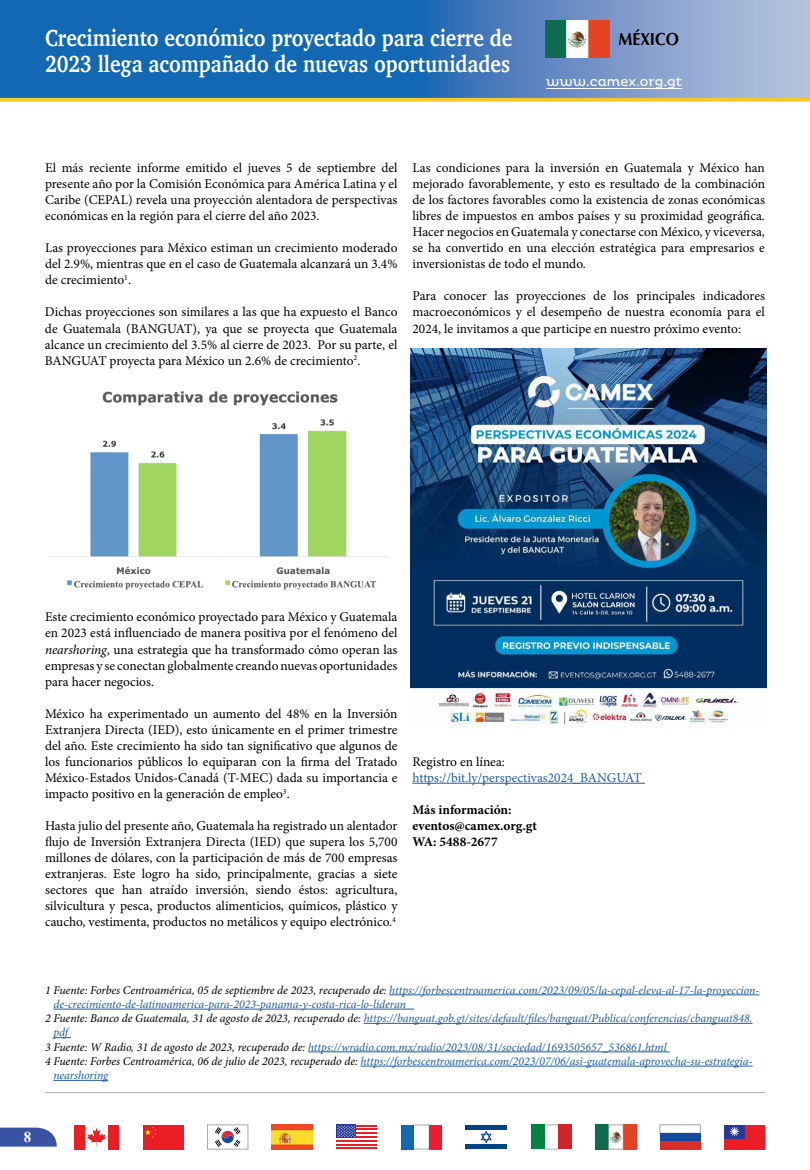
<style>
.page{position:relative;width:810px;height:1170px;background:#fff}
.page>*{position:absolute;margin:0;border:0;box-sizing:border-box;transform-origin:0 0}
.t1{font:700 23.75px/26.2px "Charter";color:#fff;scale:.85 1}
.t2{font:700 17.5px "Optima";color:#000;scale:.9 1}
.t3{font:700 15px "Times New Roman";color:#fff}
.t4{font:13.38px/16px "Minion Pro";color:#000;text-align:justify}
.t5{font:700 13.38px/16px "Minion Pro";color:#000}
.t6{font:13.38px "Minion Pro";color:#215e9e}
.t7{font:13.12px "Pluto";color:#fff}
.t8{font:italic 11.88px "Minion Pro";letter-spacing:-.005em;color:#215e9e}
.s1{font-style:italic}
.s2{color:#000}
</style>
<div class="page">
<svg style="left:0;top:1128px;width:57px;height:19px"></svg>
<hr style="left:45px;top:1092px;width:720px;height:1px;background:#a7a9ac">
<svg style="left:0;top:0;width:810px;height:98px;background:#407ebd"></svg>
<svg style="left:0;top:98px;width:810px;height:4px;background:#f5cc3b"></svg>
<hr style="left:336px;top:1136px;width:41px;height:2px;background:#ed1d24">
<hr style="left:336px;top:1147px;width:41px;height:2px;background:#ed1d24">
<hr style="left:336px;top:1132px;width:41px;height:2px;background:#ed1d24">
<hr style="left:336px;top:1144px;width:41px;height:2px;background:#ed1d24">
<hr style="left:336px;top:1129px;width:41px;height:1px;background:#ed1d24">
<hr style="left:336px;top:1140px;width:41px;height:2px;background:#ed1d24">
<hr style="left:336px;top:1125px;width:41px;height:2px;background:#ed1d24">
<div style="left:336px;top:1125px;width:20px;height:13px;background:#293896"></div>
<svg style="left:337px;top:1125px;width:18px;height:12px"></svg>
<img style="left:272px;top:1125px;width:41px;height:24px">
<div style="left:108px;top:1125px;width:11px;height:24px;background:#ed1d24"></div>
<svg style="left:87px;top:1128px;width:19px;height:19px"></svg>
<div style="left:74px;top:1125px;width:11px;height:24px;background:#ed1d24"></div>
<div style="left:544px;top:1125px;width:15px;height:24px;background:#fff;border:1px solid #a7a9ac"></div>
<div style="left:531px;top:1125px;width:13px;height:24px;background:#028342"></div>
<div style="left:558px;top:1125px;width:13px;height:24px;background:#d0232a"></div>
<div style="left:143px;top:1125px;width:41px;height:24px;background:#ed1d24"></div>
<svg style="left:145px;top:1127px;width:11px;height:11px"></svg>
<div style="left:724px;top:1125px;width:41px;height:24px;background:#ed1d24"></div>
<div style="left:724px;top:1125px;width:21px;height:13px;background:#293896"></div>
<svg style="left:729px;top:1126px;width:11px;height:11px"></svg>
<div style="left:413px;top:1125px;width:16px;height:24px;background:#fff;border:1px solid #a7a9ac"></div>
<div style="left:401px;top:1125px;width:13px;height:24px;background:#1268b3"></div>
<div style="left:429px;top:1125px;width:13px;height:24px;background:#ed1b2f"></div>
<div style="left:660px;top:1125px;width:40px;height:8px;background:#fff;border:1px solid #a7a9ac"></div>
<div style="left:660px;top:1141px;width:40px;height:8px;background:#db2c28"></div>
<div style="left:660px;top:1133px;width:40px;height:8px;background:#114a9f"></div>
<img style="left:595px;top:1125px;width:41px;height:24px">
<svg style="left:609px;top:1149px;width:14px;height:1px"></svg>
<svg style="left:609px;top:1125px;width:14px;height:1px"></svg>
<hr style="left:465px;top:1125px;width:42px;height:4px;background:#004385">
<hr style="left:465px;top:1145px;width:42px;height:4px;background:#004385">
<svg style="left:481px;top:1130px;width:11px;height:14px"></svg>
<div style="left:207px;top:1125px;width:41px;height:24px;border:1px solid #a7a9ac"></div>
<svg style="left:215px;top:1127px;width:26px;height:20px"></svg>
<img style="left:545px;top:20px;width:64px;height:38px">
<hr style="left:546px;top:88px;width:136px;height:1px;background:#fff">
<hr style="left:412px;top:783px;width:233px;height:1px;background:#215e9e">
<hr style="left:389px;top:995px;width:371px;height:1px;background:#215e9e">
<hr style="left:53px;top:1009px;width:361px;height:1px;background:#215e9e">
<hr style="left:364px;top:1023px;width:389px;height:1px;background:#215e9e">
<svg style="left:53px;top:1037px;width:18px;height:1px"></svg>
<hr style="left:308px;top:1052px;width:361px;height:1px;background:#215e9e">
<hr style="left:361px;top:1066px;width:392px;height:1px;background:#215e9e">
<hr style="left:53px;top:1080px;width:55px;height:1px;background:#215e9e">
<img style="left:48px;top:391px;width:340px;height:199px">
<img style="left:411px;top:348px;width:356px;height:377px">
<h1 class="t1" style="left:45px;top:24px;width:552px">Crecimiento económico proyectado para cierre de<br>2023 llega acompañado de nuevas oportunidades</h1>
<h2 class="t2" style="left:618px;top:29px;width:69px">MÉXICO</h2>
<p class="t7" style="left:546px;top:74px;width:138px">www.camex.org.gt</p>
<p class="t4" style="left:45px;top:160px;width:354px">El más reciente informe emitido el jueves 5 de septiembre del presente año por la Comisión Económica para América Latina y el Caribe (CEPAL) revela una proyección alentadora de perspectivas económicas en la región para el cierre del año 2023.</p>
<p class="t4" style="left:45px;top:240px;width:354px">Las proyecciones para México estiman un crecimiento moderado del 2.9%, mientras que en el caso de Guatemala alcanzará un 3.4% de crecimiento<sup>1</sup>.</p>
<p class="t4" style="left:45px;top:304px;width:354px">Dichas proyecciones son similares a las que ha expuesto el Banco de Guatemala (BANGUAT), ya que se proyecta que Guatemala alcance un crecimiento del 3.5% al cierre de 2023. Por su parte, el BANGUAT proyecta para México un 2.6% de crecimiento<sup>2</sup>.</p>
<p class="t4" style="left:412px;top:160px;width:354px">Las condiciones para la inversión en Guatemala y México han mejorado favorablemente, y esto es resultado de la combinación de los factores favorables como la existencia de zonas económicas libres de impuestos en ambos países y su proximidad geográfica.<br>Hacer negocios en Guatemala y conectarse con México, y viceversa, se ha convertido en una elección estratégica para empresarios e inversionistas de todo el mundo.</p>
<p class="t4" style="left:412px;top:288px;width:354px">Para conocer las proyecciones de los principales indicadores macroeconómicos y el desempeño de nuestra economía para el 2024, le invitamos a que participe en nuestro próximo evento:</p>
<p class="t4" style="left:45px;top:609px;width:354px">Este crecimiento económico proyectado para México y Guatemala en 2023 está influenciado de manera positiva por el fenómeno del <span class="s1">nearshoring</span>, una estrategia que ha transformado cómo operan las empresas y se conectan globalmente creando nuevas oportunidades para hacer negocios.</p>
<p class="t4" style="left:45px;top:706px;width:354px">México ha experimentado un aumento del 48% en la Inversión Extranjera Directa (IED), esto únicamente en el primer trimestre del año. Este crecimiento ha sido tan significativo que algunos de los funcionarios públicos lo equiparan con la firma del Tratado México-Estados Unidos-Canadá (T-MEC) dada su importancia e impacto positivo en la generación de empleo<sup>3</sup>.</p>
<p class="t4" style="left:45px;top:818px;width:354px">Hasta julio del presente año, Guatemala ha registrado un alentador flujo de Inversión Extranjera Directa (IED) que supera los 5,700 millones de dólares, con la participación de más de 700 empresas extranjeras. Este logro ha sido, principalmente, gracias a siete sectores que han atraído inversión, siendo éstos: agricultura, silvicultura y pesca, productos alimenticios, químicos, plástico y caucho, vestimenta, productos no metálicos y equipo electrónico.<sup>4</sup></p>
<p class="t4" style="left:412px;top:754px;width:94px">Registro en línea:</p>
<p class="t6" style="left:412px;top:769px;width:231px">https://bit.ly/perspectivas2024_BANGUAT</p>
<p class="t5" style="left:412px;top:802px;width:126px">Más información: eventos@camex.org.gt<br>WA: 5488-2677</p>
<p class="t8" style="left:45px;top:982px;width:716px"><span class="s2">1 Fuente: Forbes Centroamérica, 05 de septiembre de 2023, recuperado de:</span> https://forbescentroamerica.com/2023/09/05/la-cepal-eleva-al-17-la-proyeccion-</p>
<p class="t8" style="left:53px;top:996px;width:354px">de-crecimiento-de-latinoamerica-para-2023-panama-y-costa-rica-lo-lideran</p>
<p class="t8" style="left:45px;top:1010px;width:709px"><span class="s2">2 Fuente: Banco de Guatemala, 31 de agosto de 2023, recuperado de:</span> https://banguat.gob.gt/sites/default/files/banguat/Publica/conferencias/cbanguat848.</p>
<p class="t8" style="left:53px;top:1025px;width:16px">pdf</p>
<p class="t8" style="left:45px;top:1039px;width:623px"><span class="s2">3 Fuente: W Radio, 31 de agosto de 2023, recuperado de:</span> https://wradio.com.mx/radio/2023/08/31/sociedad/1693505657_536861.html</p>
<p class="t8" style="left:45px;top:1053px;width:709px"><span class="s2">4 Fuente: Forbes Centroamérica, 06 de julio de 2023, recuperado de:</span> https://forbescentroamerica.com/2023/07/06/asi-guatemala-aprovecha-su-estrategia-</p>
<p class="t8" style="left:53px;top:1067px;width:56px">nearshoring</p>
<p class="t3" style="left:24px;top:1127px;width:9px">8</p>
</div>
